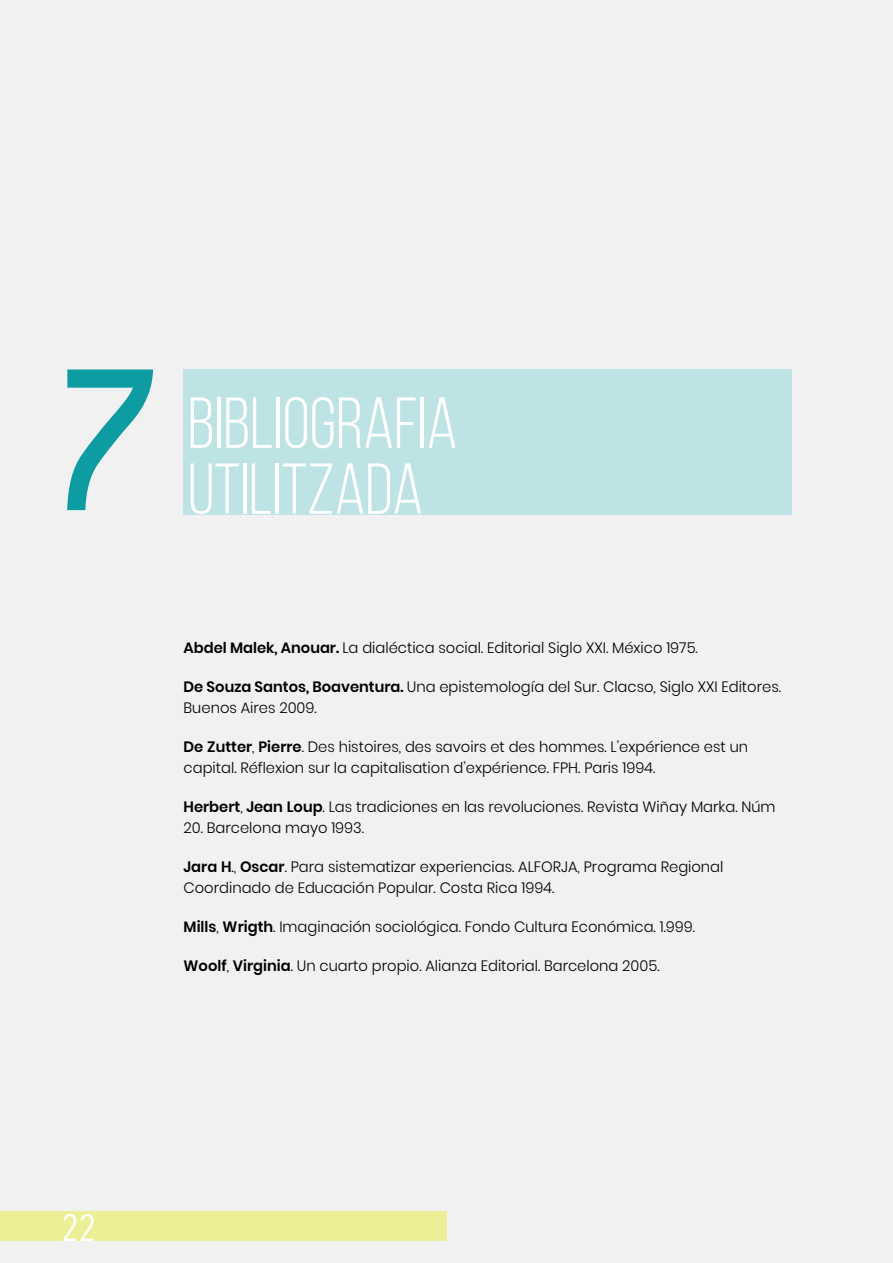
<style>
.page{position:relative;width:893px;height:1263px;background:#f1f1f2}
.page>*{position:absolute;margin:0;border:0;box-sizing:border-box;transform-origin:0 0}
.t1{font:700 180px "Caviar Dreams";color:#0d9ca2}
.t2{font:72px/66px "Bebas Neue";color:#fff}
.t3{font:37.8px "Avenir Next Condensed";color:#fff}
.t4{font:300 15px/21px "Poppins";color:#000}
.s1{font-weight:600}
</style>
<div class="page">
<div style="left:0;top:1211px;width:446px;height:29px;background:#edef97"></div>
<div style="left:184px;top:369px;width:608px;height:146px;background:#bee3e5"></div>
<h1 class="t1" style="left:54px;top:333px;width:114px">7</h1>
<h2 class="t2" style="left:188px;top:390px;width:271px">BIBLIOGRAFIA<br>UTILITZADA</h2>
<p class="t4" style="left:184px;top:637px;width:516px"><span class="s1">Abdel Malek, Anouar.</span> La dialéctica social. Editorial Siglo XXI. México 1975.</p>
<p class="t4" style="left:184px;top:676px;width:599px"><span class="s1">De Souza Santos, Boaventura.</span> Una epistemología del Sur. Clacso, Siglo XXI Editores.<br>Buenos Aires 2009.</p>
<p class="t4" style="left:184px;top:736px;width:566px"><span class="s1">De Zutter</span>, <span class="s1">Pierre</span>. Des histoires, des savoirs et des hommes. L’expérience est un capital. Réflexion sur la capitalisation d’expérience. FPH. Paris 1994.</p>
<p class="t4" style="left:184px;top:796px;width:593px"><span class="s1">Herbert</span>, <span class="s1">Jean Loup</span>. Las tradiciones en las revoluciones. Revista Wiñay Marka. Núm</p>
<p class="t4" style="left:184px;top:817px;width:182px">20. Barcelona mayo 1993.</p>
<p class="t4" style="left:184px;top:856px;width:541px"><span class="s1">Jara H</span>., <span class="s1">Oscar</span>. Para sistematizar experiencias. ALFORJA, Programa Regional<br>Coordinado de Educación Popular. Costa Rica 1994.</p>
<p class="t4" style="left:184px;top:916px;width:513px"><span class="s1">Mills</span>, <span class="s1">Wrigth</span>. Imaginación sociológica. Fondo Cultura Económica. 1.999.</p>
<p class="t4" style="left:184px;top:955px;width:478px"><span class="s1">Woolf</span>, <span class="s1">Virginia</span>. Un cuarto propio. Alianza Editorial. Barcelona 2005.</p>
<h3 class="t3" style="left:62px;top:1195px;width:36px">22</h3>
</div>
